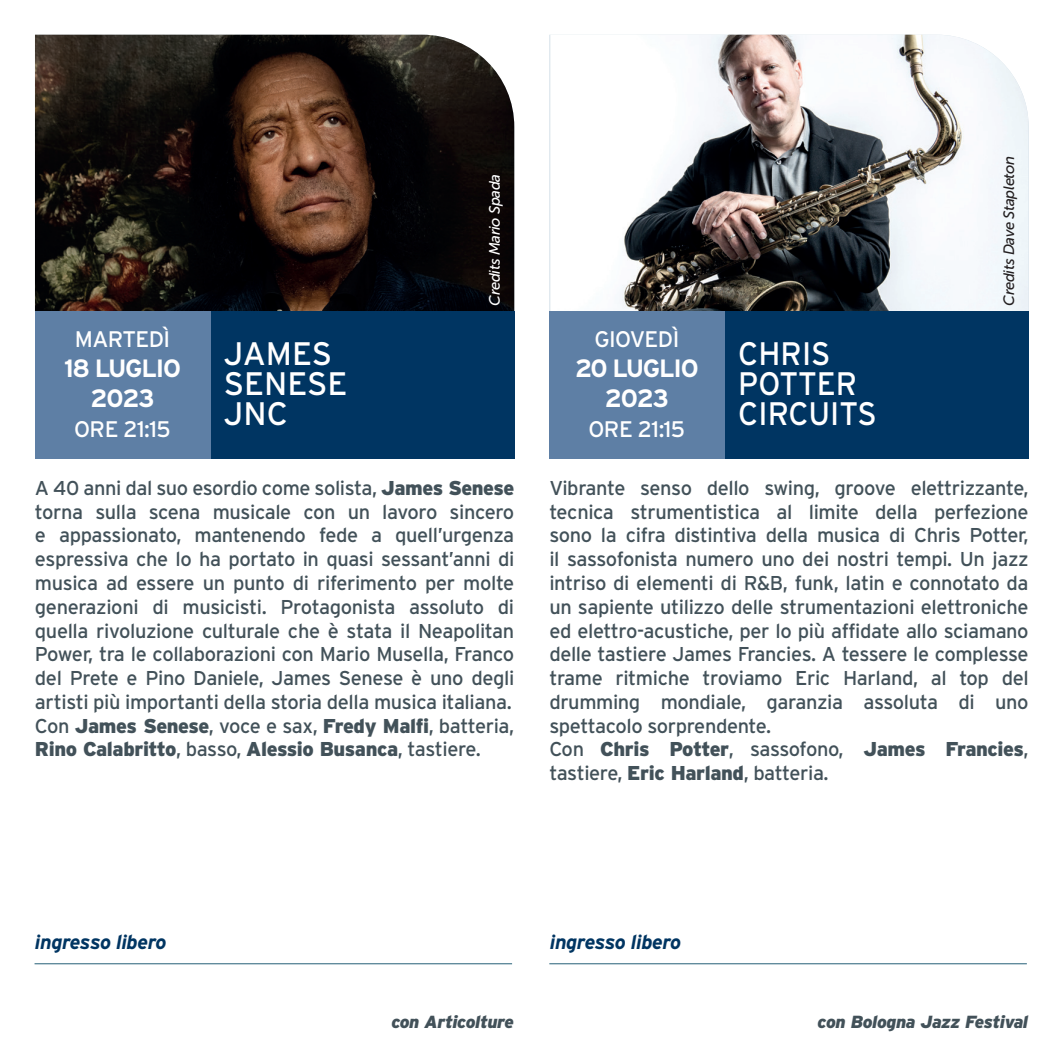
<style>
.page{position:relative;width:1063px;height:1063px;background:#fff}
.page>*{position:absolute;margin:0;border:0;box-sizing:border-box;transform-origin:0 0}
.t1{font:32.5px/30px "Interstate";color:#fff;scale:.95 1}
.t2{font:32.5px/30px "Interstate";color:#fff}
.t3{font:700 25px/30px "Interstate";letter-spacing:-.05em;color:#fff;text-align:center}
.t4{font:22.5px "Interstate";letter-spacing:-.025em;color:#fff}
.t5{font:20px/23.8px "Interstate";letter-spacing:-.02em;color:#425159}
.t6{font:italic 700 20px "Interstate";letter-spacing:-.02em;color:#003562}
.t7{font:italic 900 17.5px "Interstate";letter-spacing:-.025em;color:#425159}
.t8{font:italic 15px "Museo Sans 500";letter-spacing:-.025em;color:#231f20}
.t9{font:italic 15px "Museo Sans 500";letter-spacing:-.03em;color:#fff}
.s1{font-weight:900}
</style>
<div class="page">
<img style="left:550px;top:35px;width:478px;height:276px">
<div style="left:724px;top:311px;width:305px;height:148px;background:#003562"></div>
<div style="left:549px;top:311px;width:175px;height:148px;background:#5e7fa5"></div>
<img style="left:35px;top:35px;width:479px;height:276px">
<div style="left:210px;top:311px;width:304px;height:148px;background:#003562"></div>
<div style="left:35px;top:311px;width:175px;height:148px;background:#5e7fa5"></div>
<hr style="left:35px;top:963px;width:477px;height:1px;background:#518093">
<hr style="left:549px;top:963px;width:478px;height:1px;background:#518093">
<p class="t4" style="left:75px;top:326px;width:97px">MARTEDÌ</p>
<p class="t3" style="left:64px;top:353px;width:118px">18 LUGLIO<br>2023</p>
<p class="t4" style="left:74px;top:416px;width:98px">ORE 21:15</p>
<p class="t2" style="left:224px;top:339px;width:125px">JAMES<br>SENESE<br>JNC</p>
<p class="t9" style="left:487px;top:306px;width:133px;rotate:-90deg">Credits Mario Spada</p>
<p class="t5" style="left:35px;top:476px;width:481px">A 40 anni dal suo esordio come solista, <span class="s1">James Senese </span>torna sulla scena musicale con un lavoro sincero e appassionato, mantenendo fede a quell’urgenza espressiva che lo ha portato in quasi sessant’anni di musica ad essere un punto di riferimento per molte generazioni di musicisti. Protagonista assoluto di quella rivoluzione culturale che è stata il Neapolitan Power, tra le collaborazioni con Mario Musella, Franco del Prete e Pino Daniele, James Senese è uno degli artisti più importanti della storia della musica italiana.<br>Con <span class="s1">James Senese</span>, voce e sax, <span class="s1">Fredy Malfi</span>, batteria, <span class="s1">Rino Calabritto</span>, basso, <span class="s1">Alessio Busanca</span>, tastiere.</p>
<p class="t4" style="left:594px;top:326px;width:86px">GIOVEDÌ</p>
<p class="t3" style="left:575px;top:353px;width:125px">20 LUGLIO<br>2023</p>
<p class="t4" style="left:589px;top:416px;width:98px">ORE 21:15</p>
<p class="t1" style="left:738px;top:339px;width:147px">CHRIS<br>POTTER<br>CIRCUITS</p>
<p class="t8" style="left:1001px;top:306px;width:152px;rotate:-90deg">Credits Dave Stapleton</p>
<p class="t5" style="left:549px;top:476px;width:481px">Vibrante senso dello swing, groove elettrizzante, tecnica strumentistica al limite della perfezione sono la cifra distintiva della musica di Chris Potter, il sassofonista numero uno dei nostri tempi. Un jazz intriso di elementi di R&amp;B, funk, latin e connotato da un sapiente utilizzo delle strumentazioni elettroniche ed elettro-acustiche, per lo più affidate allo sciamano delle tastiere James Francies. A tessere le complesse trame ritmiche troviamo Eric Harland, al top del drumming mondiale, garanzia assoluta di uno spettacolo sorprendente.<br>Con <span class="s1">Chris Potter</span>, sassofono, <span class="s1">James Francies</span>, tastiere, <span class="s1">Eric Harland</span>, batteria.</p>
<p class="t6" style="left:35px;top:931px;width:133px">ingresso libero</p>
<p class="t6" style="left:550px;top:931px;width:133px">ingresso libero</p>
<p class="t7" style="left:391px;top:1011px;width:124px">con Articolture</p>
<p class="t7" style="left:818px;top:1011px;width:212px">con Bologna Jazz Festival</p>
</div>
